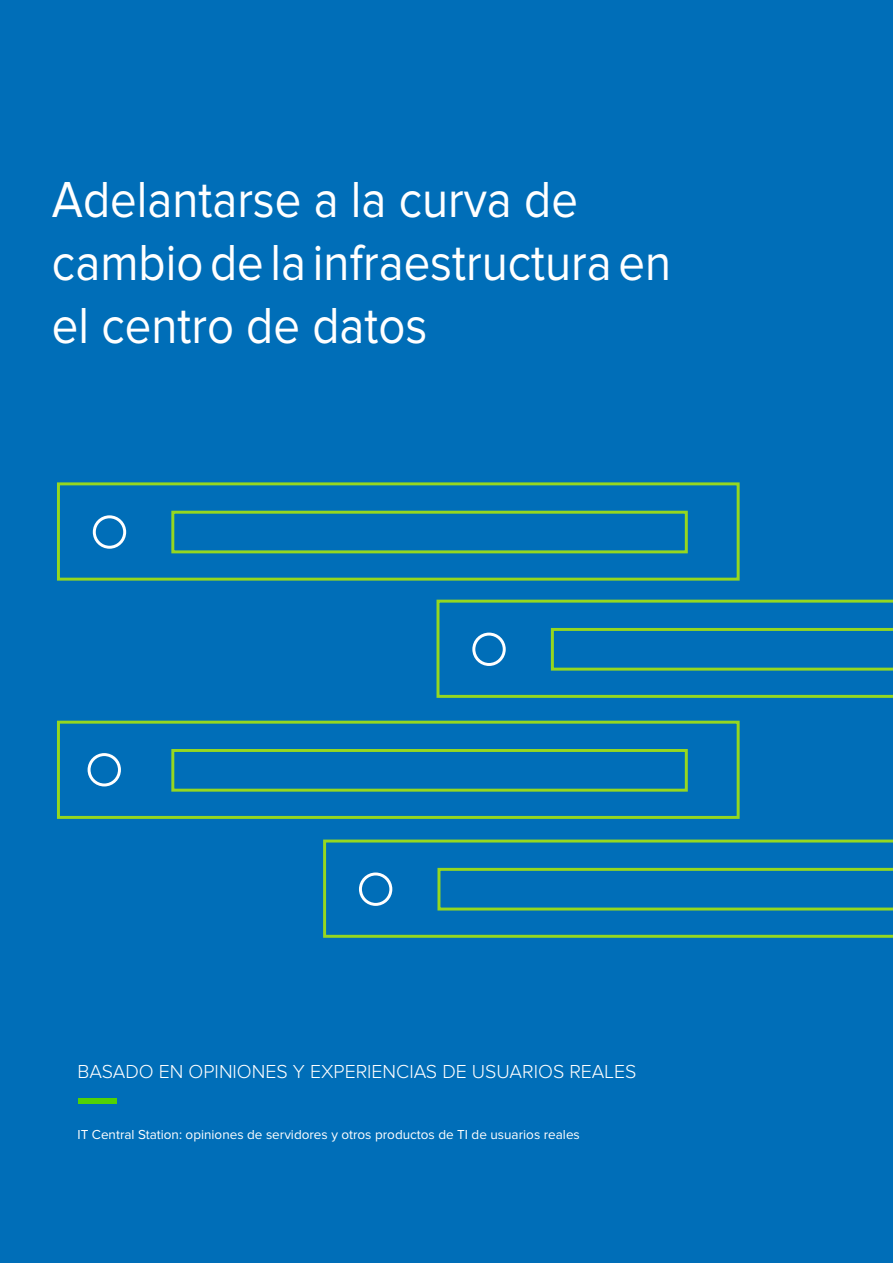
<style>
.page{position:relative;width:893px;height:1263px;background:#006eb8}
.page>*{position:absolute;margin:0;border:0;box-sizing:border-box;transform-origin:0 0}
.t1{font:52.5px/63px "Proxima Nova";color:#fff;scale:.9 1}
.t2{font:300 19.5px "Proxima Nova";color:#fff}
.t3{font:13.5px "Proxima Nova";color:#fff}
</style>
<div class="page">
<div style="left:78px;top:1098px;width:39px;height:5px;background:#51d205"></div>
<div style="left:57px;top:721px;width:683px;height:98px;border:3px solid #95d720"></div>
<div style="left:57px;top:482px;width:683px;height:99px;border:3px solid #95d720"></div>
<div style="left:93px;top:515px;width:33px;height:34px;border:3px solid #fff;border-radius:50%"></div>
<div style="left:88px;top:753px;width:33px;height:33px;border:3px solid #fff;border-radius:50%"></div>
<div style="left:171px;top:511px;width:517px;height:42px;border:3px solid #95d720"></div>
<svg style="left:436px;top:600px;width:457px;height:98px"></svg>
<svg style="left:323px;top:839px;width:570px;height:99px"></svg>
<div style="left:359px;top:872px;width:33px;height:34px;border:3px solid #fff;border-radius:50%"></div>
<svg style="left:437px;top:868px;width:456px;height:42px"></svg>
<div style="left:171px;top:749px;width:517px;height:43px;border:3px solid #95d720"></div>
<h1 class="t1" style="left:52px;top:170px;width:689px">Adelantarse a la curva de cambio de la infraestructura en el centro de datos</h1>
<h2 class="t2" style="left:77px;top:1062px;width:560px">BASADO EN OPINIONES Y EXPERIENCIAS DE USUARIOS REALES</h2>
<p class="t3" style="left:77px;top:1128px;width:504px">IT Central Station: opiniones de servidores y otros productos de TI de usuarios reales</p>
</div>
